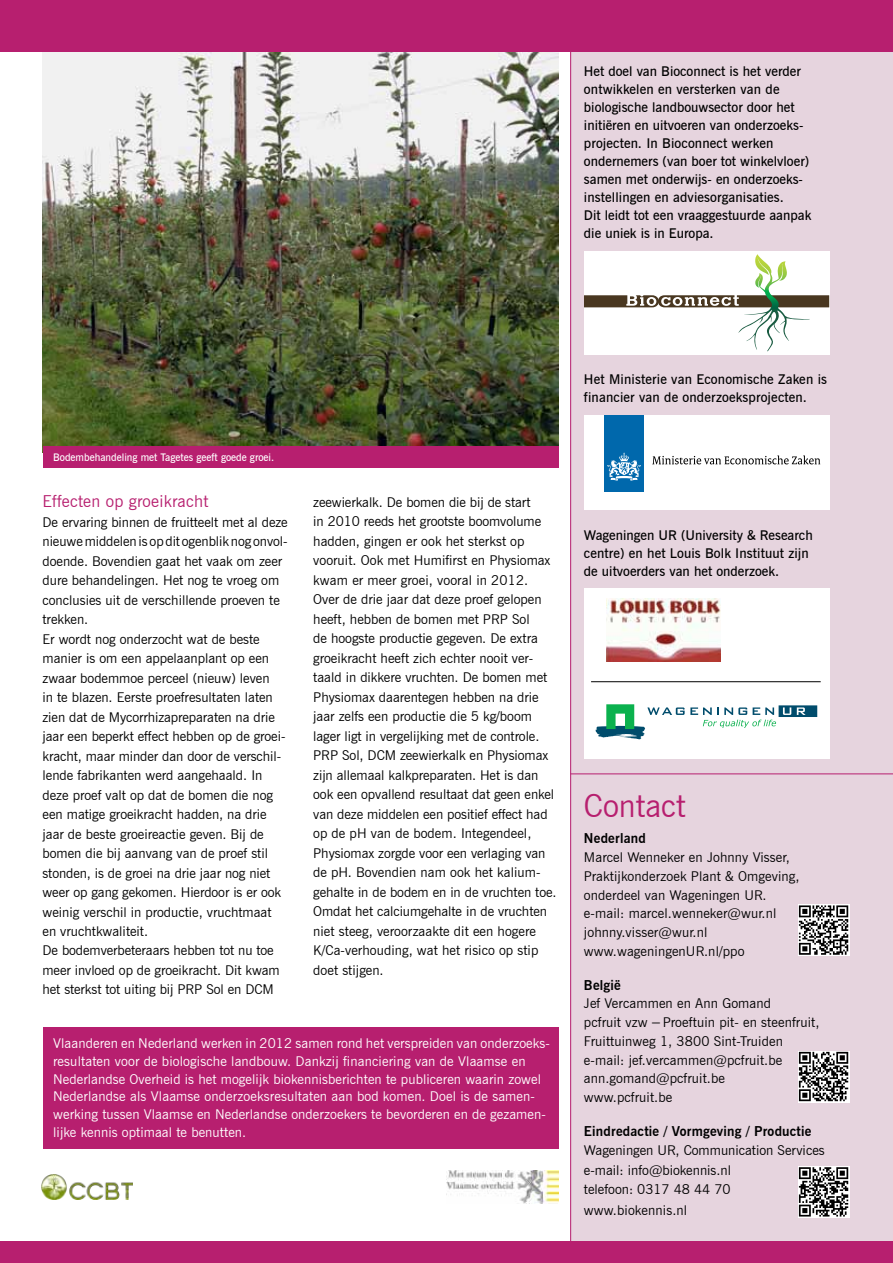
<style>
.page{position:relative;width:893px;height:1263px;background:#fff}
.page>*{position:absolute;margin:0;border:0;box-sizing:border-box;transform-origin:0 0}
.t1{font:31.5px "News Gothic BT";color:#b71f6f}
.t2{font:16.5px "News Gothic BT";letter-spacing:.015em;color:#b71f6f}
.t3{font:13.5px/19.5px "News Gothic BT";color:#000}
.t4{font:600 13.5px/18px "News Gothic BT";color:#000}
.t5{font:13.5px/18px "News Gothic BT";letter-spacing:.005em;color:#fff}
.t6{font:700 13.5px "News Gothic BT";letter-spacing:.015em;color:#000}
.t7{font:600 10.5px "News Gothic BT";color:#fff}
</style>
<div class="page">
<img style="left:43px;top:51px;width:515px;height:396px">
<div style="left:570px;top:45px;width:323px;height:1203px;background:#e6d4de"></div>
<hr style="left:570px;top:0;width:1px;height:1242px;background:#b71f6f">
<div style="left:0;top:0;width:893px;height:51px;background:#b71f6f"></div>
<div style="left:0;top:1242px;width:893px;height:21px;background:#b71f6f"></div>
<hr style="left:570px;top:773px;width:323px;height:1px;background:#b71f6f">
<div style="left:584px;top:588px;width:245px;height:170px;background:#fff"></div>
<img style="left:606px;top:598px;width:114px;height:63px">
<hr style="left:591px;top:681px;width:230px;height:1px;background:#000">
<svg style="left:595px;top:704px;width:222px;height:35px"></svg>
<div style="left:585px;top:415px;width:244px;height:95px;background:#fff"></div>
<div style="left:605px;top:415px;width:39px;height:77px;background:#0068ac"></div>
<svg style="left:607px;top:453px;width:34px;height:28px"></svg>
<svg style="left:652px;top:455px;width:168px;height:9px"></svg>
<div style="left:584px;top:252px;width:245px;height:103px;background:#fff"></div>
<svg style="left:584px;top:295px;width:245px;height:12px"></svg>
<img style="left:738px;top:254px;width:51px;height:97px">
<div style="left:43px;top:447px;width:515px;height:21px;background:#b71f6f"></div>
<img style="left:42px;top:1174px;width:91px;height:25px">
<img style="left:446px;top:1171px;width:112px;height:33px">
<div style="left:43px;top:1026px;width:515px;height:122px;background:#b71f6f"></div>
<svg style="left:798px;top:1166px;width:51px;height:51px"></svg>
<svg style="left:799px;top:1167px;width:49px;height:49px"></svg>
<svg style="left:798px;top:1051px;width:51px;height:51px"></svg>
<svg style="left:799px;top:1052px;width:49px;height:49px"></svg>
<svg style="left:798px;top:904px;width:51px;height:52px"></svg>
<svg style="left:799px;top:905px;width:49px;height:50px"></svg>
<p class="t4" style="left:584px;top:62px;width:229px">Het doel van Bioconnect is het verder ontwikkelen en versterken van de biologische landbouwsector door het initiëren en uitvoeren van onderzoeks&shy;projecten. In Bioconnect werken ondernemers (van boer tot winkelvloer) samen met onderwijs- en onderzoeks&shy;instellingen en adviesorganisaties.<br>Dit leidt tot een vraaggestuurde aanpak die uniek is in Europa.</p>
<p class="t7" style="left:53px;top:450px;width:223px">Bodembehandeling met Tagetes geeft goede groei.</p>
<p class="t2" style="left:43px;top:491px;width:168px">Effecten op groeikracht</p>
<p class="t3" style="left:43px;top:512px;width:247px">De ervaring binnen de fruitteelt met al deze nieuwe middelen is op dit ogenblik nog onvol&shy;doende. Bovendien gaat het vaak om zeer dure behandelingen. Het nog te vroeg om conclusies uit de verschillende proeven te trekken.<br>Er wordt nog onderzocht wat de beste manier is om een appelaanplant op een zwaar bodemmoe perceel (nieuw) leven<br>in te blazen. Eerste proefresultaten laten zien dat de Mycorrhizapreparaten na drie jaar een beperkt effect hebben op de groei&shy;kracht, maar minder dan door de verschil&shy;lende fabrikanten werd aangehaald. In deze proef valt op dat de bomen die nog een matige groeikracht hadden, na drie jaar de beste groeireactie geven. Bij de bomen die bij aanvang van de proef stil stonden, is de groei na drie jaar nog niet weer op gang gekomen. Hierdoor is er ook weinig verschil in productie, vruchtmaat en vruchtkwaliteit.<br>De bodemverbeteraars hebben tot nu toe meer invloed op de groeikracht. Dit kwam het sterkst tot uiting bij PRP Sol en DCM</p>
<p class="t3" style="left:313px;top:492px;width:245px">zeewierkalk. De bomen die bij de start<br>in 2010 reeds het grootste boomvolume hadden, gingen er ook het sterkst op vooruit. Ook met Humifirst en Physiomax kwam er meer groei, vooral in 2012.<br>Over de drie jaar dat deze proef gelopen heeft, hebben de bomen met PRP Sol<br>de hoogste productie gegeven. De extra groeikracht heeft zich echter nooit ver&shy;taald in dikkere vruchten. De bomen met Physiomax daarentegen hebben na drie jaar zelfs een productie die 5 kg/boom lager ligt in vergelijking met de controle.<br>PRP Sol, DCM zeewierkalk en Physiomax zijn allemaal kalkpreparaten. Het is dan ook een opvallend resultaat dat geen enkel van deze middelen een positief effect had op de pH van de bodem. Integendeel, Physiomax zorgde voor een verlaging van de pH. Bovendien nam ook het kalium&shy;gehalte in de bodem en in de vruchten toe.<br>Omdat het calciumgehalte in de vruchten niet steeg, veroorzaakte dit een hogere K/Ca-verhouding, wat het risico op stip doet stijgen.</p>
<p class="t5" style="left:53px;top:1033px;width:498px">Vlaanderen en Nederland werken in 2012 samen rond het verspreiden van onderzoeks&shy;resultaten voor de biologische landbouw. Dankzij financiering van de Vlaamse en Nederlandse Overheid is het mogelijk biokennisberichten te publiceren waarin zowel Nederlandse als Vlaamse onderzoeksresultaten aan bod komen. Doel is de samen&shy;werking tussen Vlaamse en Nederlandse onderzoekers te bevorderen en de gezamen&shy;lijke kennis optimaal te benutten.</p>
<p class="t4" style="left:584px;top:370px;width:245px">Het Ministerie van Economische Zaken is financier van de onderzoeksprojecten.</p>
<p class="t4" style="left:584px;top:526px;width:230px">Wageningen UR (University &amp; Research centre) en het Louis Bolk Instituut zijn de uitvoerders van het onderzoek.</p>
<h1 class="t1" style="left:584px;top:787px;width:103px">Contact</h1>
<p class="t6" style="left:584px;top:830px;width:63px">Nederland</p>
<p class="t3" style="left:584px;top:848px;width:217px;line-height:18.8px">Marcel Wenneker en Johnny Visser,<br>Praktijkonderzoek Plant &amp; Omgeving, onderdeel van Wageningen UR. e-mail: marcel.wenneker@wur.nl johnny.visser@wur.nl www.wageningenUR.nl/ppo</p>
<p class="t6" style="left:584px;top:976px;width:38px">België</p>
<p class="t3" style="left:584px;top:994px;width:237px;line-height:18.8px">Jef Vercammen en Ann Gomand<br>pcfruit vzw − Proeftuin pit- en steenfruit,<br>Fruittuinweg 1, 3800 Sint-Truiden e-mail: jef.vercammen@pcfruit.be ann.gomand@pcfruit.be<br>www.pcfruit.be</p>
<p class="t6" style="left:584px;top:1123px;width:229px">Eindredactie / Vormgeving / Productie</p>
<p class="t3" style="left:584px;top:1140px;width:242px">Wageningen UR, Communication Services e-mail: info@biokennis.nl<br>telefoon: 0317 48 44 70 www.biokennis.nl</p>
</div>
